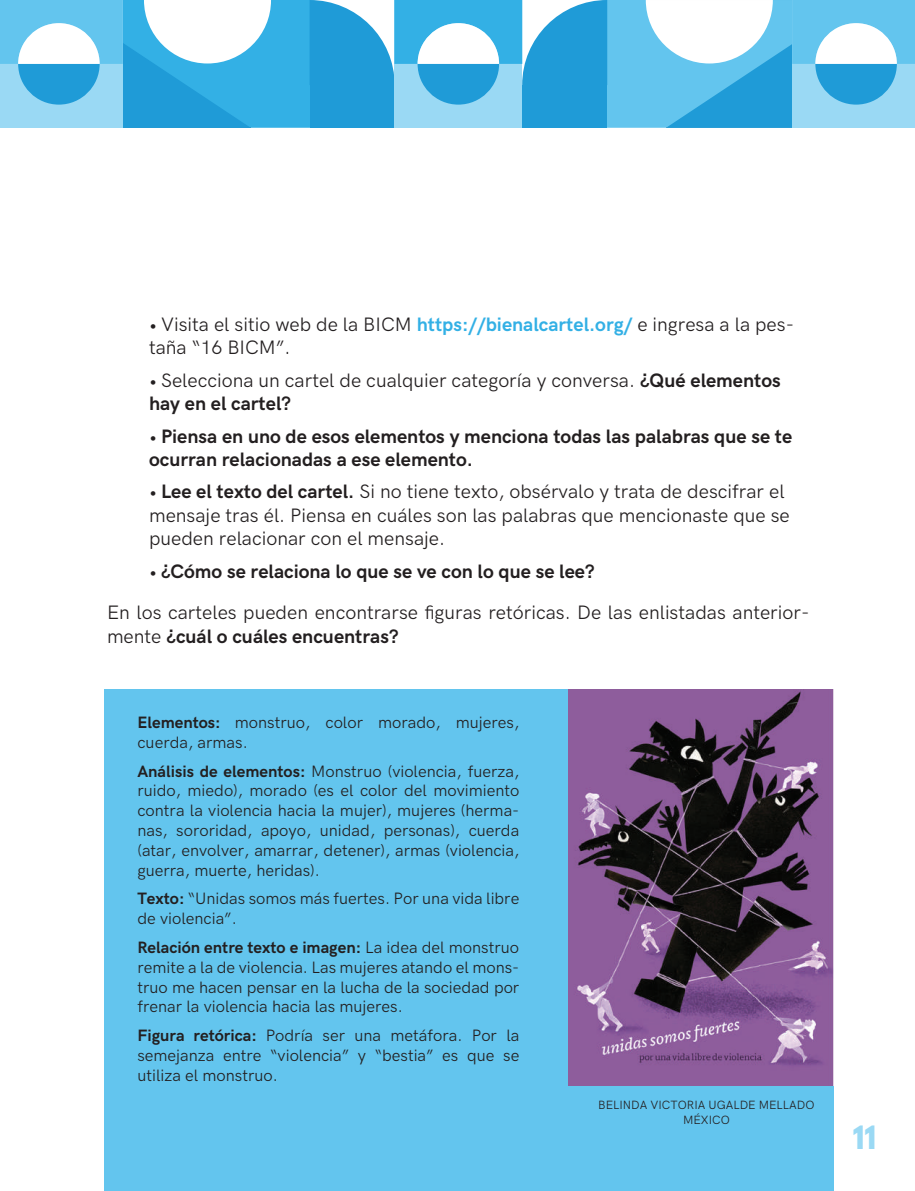
<style>
.page{position:relative;width:915px;height:1191px;background:#fff}
.page>*{position:absolute;margin:0;border:0;box-sizing:border-box;transform-origin:0 0}
.t1{font:700 28.5px "League Spartan";color:#9ad9f4}
.t2{font:19.5px/23.4px "HK Grotesk";color:#231f20}
.t3{font:700 19.5px/23.4px "HK Grotesk";color:#231f20}
.t4{font:16.5px/19.8px "HK Grotesk";color:#231f20;text-align:justify}
.t5{font:12px/14.4px "HK Grotesk";color:#231f20;text-align:center}
.s1{font-weight:700;color:#33b0e5}
.s2{font-weight:700}
.s3{font-weight:400}
</style>
<div class="page">
<div style="left:104px;top:689px;width:729px;height:502px;background:#63c5ee"></div>
<img style="left:568px;top:689px;width:265px;height:396px">
<svg style="left:0;top:0;width:914px;height:128px"></svg>
<p class="t2" style="left:149px;top:311px;width:646px">• Visita el sitio web de la BICM <span class="s1">https://bienalcartel.org/</span> e ingresa a la pes&shy;taña “16 BICM”.</p>
<p class="t2" style="left:149px;top:367px;width:633px">• Selecciona un cartel de cualquier categoría y conversa. <span class="s2">¿Qué elementos hay en el cartel?</span></p>
<p class="t3" style="left:149px;top:423px;width:644px"><span class="s3">•</span> Piensa en uno de esos elementos y menciona todas las palabras que se te ocurran relacionadas a ese elemento.</p>
<p class="t2" style="left:149px;top:478px;width:642px">• <span class="s2">Lee el texto del cartel.</span> Si no tiene texto, obsérvalo y trata de descifrar el mensaje tras él. Piensa en cuáles son las palabras que mencionaste que se pueden relacionar con el mensaje.</p>
<p class="t2" style="left:107px;top:549px;width:703px;line-height:41.4px;text-indent:42px">• <span class="s2">¿Cómo se relaciona lo que se ve con lo que se lee?<br></span>En los carteles pueden encontrarse figuras retóricas. De las enlistadas anterior-</p>
<p class="t3" style="left:107px;top:622px;width:293px"><span class="s3">mente</span> ¿cuál o cuáles encuentras?</p>
<p class="t4" style="left:137px;top:711px;width:383px"><span class="s2">Elementos:</span> monstruo, color morado, mujeres, cuerda, armas.</p>
<p class="t4" style="left:137px;top:759px;width:383px"><span class="s2">Análisis de elementos:</span> Monstruo (violencia, fuerza, ruido, miedo), morado (es el color del movimiento contra la violencia hacia la mujer), mujeres (herma&shy;nas, sororidad, apoyo, unidad, personas), cuerda (atar, envolver, amarrar, detener), armas (violencia, guerra, muerte, heridas).</p>
<p class="t4" style="left:137px;top:887px;width:383px"><span class="s2">Texto:</span> “Unidas somos más fuertes. Por una vida libre de violencia”.</p>
<p class="t4" style="left:137px;top:936px;width:383px"><span class="s2">Relación entre texto e imagen:</span> La idea del monstruo remite a la de violencia. Las mujeres atando el mons&shy;truo me hacen pensar en la lucha de la sociedad por frenar la violencia hacia las mujeres.</p>
<p class="t4" style="left:137px;top:1024px;width:383px"><span class="s2">Figura retórica:</span> Podría ser una metáfora. Por la semejanza entre “violencia” y “bestia” es que se utiliza el monstruo.</p>
<p class="t5" style="left:598px;top:1097px;width:218px">BELINDA VICTORIA UGALDE MELLADO<br>MÉXICO</p>
<h1 class="t1" style="left:852px;top:1115px;width:25px">11</h1>
</div>
